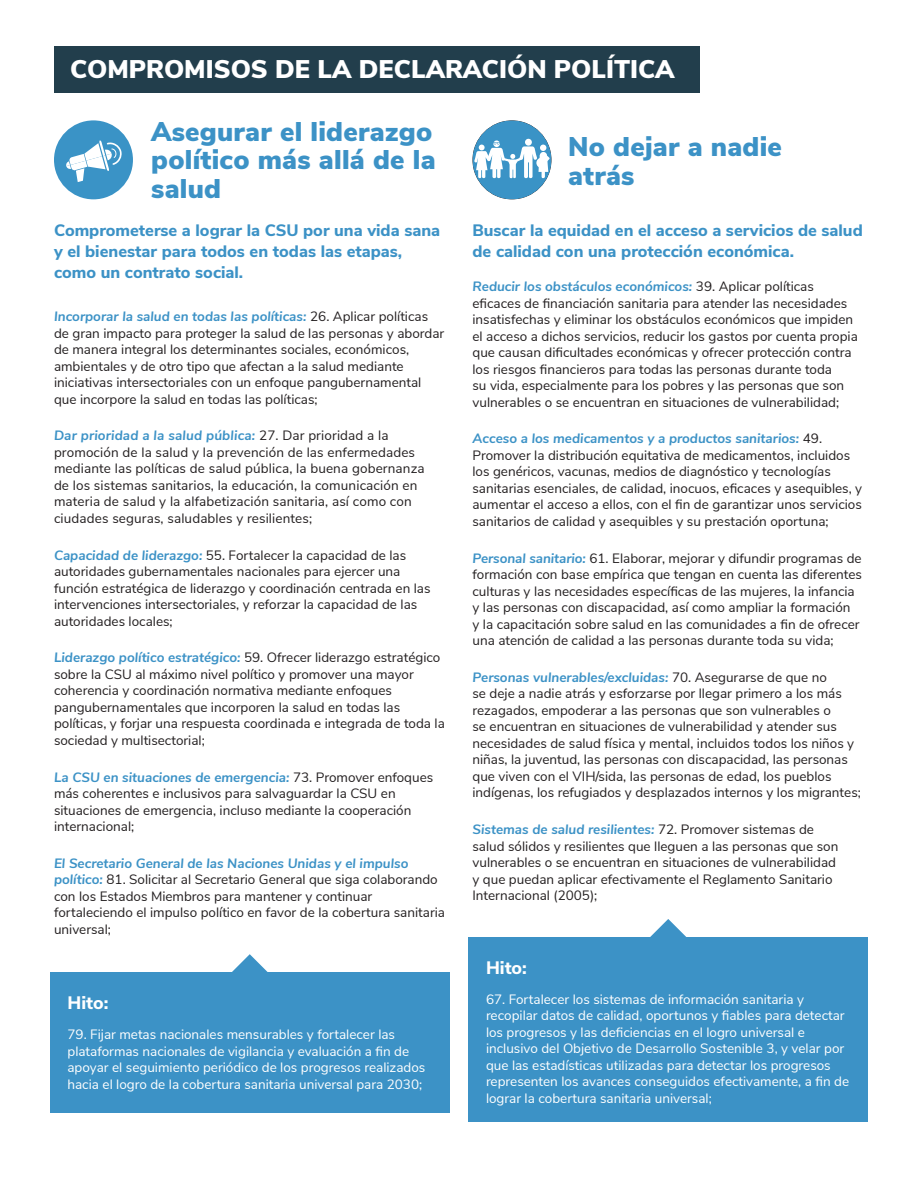
<style>
.page{position:relative;width:918px;height:1188px;background:#fff}
.page>*{position:absolute;margin:0;border:0;box-sizing:border-box;transform-origin:0 0}
.t1{font:900 27px/28.5px "Nunito Sans";letter-spacing:.01em;color:#3c92c6}
.t2{font:900 25.5px "Nunito Sans";color:#fff}
.t3{font:800 18px "Nunito Sans";color:#fff}
.t4{font:800 16.5px/21px "Nunito Sans";color:#3c92c6}
.t5{font:13.5px/16.5px "Nunito Sans";color:#231f20}
.t6{font:13.5px/16.5px "Nunito Sans";color:#fff}
.s1{font-weight:700;font-style:italic;color:#3c92c6}
</style>
<div class="page">
<div style="left:54px;top:46px;width:646px;height:47px;background:#223e4c"></div>
<div style="left:473px;top:120px;width:78px;height:79px;background:#3a93c6;border-radius:50%"></div>
<div style="left:525px;top:139px;width:7px;height:7px;background:#fff;border-radius:50%"></div>
<svg style="left:474px;top:140px;width:76px;height:38px"></svg>
<div style="left:54px;top:120px;width:79px;height:79px;background:#3a93c6;border-radius:50%"></div>
<svg style="left:66px;top:140px;width:56px;height:42px"></svg>
<div style="left:50px;top:972px;width:400px;height:141px;background:#3c92c6"></div>
<svg style="left:232px;top:954px;width:36px;height:18px"></svg>
<div style="left:468px;top:937px;width:400px;height:185px;background:#3c92c6"></div>
<svg style="left:650px;top:919px;width:36px;height:18px"></svg>
<p class="t2" style="left:70px;top:51px;width:606px">COMPROMISOS DE LA DECLARACIÓN POLÍTICA</p>
<p class="t1" style="left:151px;top:116px;width:286px">Asegurar el liderazgo político más allá de la salud</p>
<p class="t4" style="left:54px;top:219px;width:388px">Comprometerse a lograr la CSU por una vida sana y el bienestar para todos en todas las etapas, como un contrato social.</p>
<p class="t5" style="left:54px;top:307px;width:392px"><span class="s1">Incorporar la salud en todas las políticas:</span> 26. Aplicar políticas de gran impacto para proteger la salud de las personas y abordar de manera integral los determinantes sociales, económicos, ambientales y de otro tipo que afectan a la salud mediante iniciativas intersectoriales con un enfoque pangubernamental que incorpore la salud en todas las políticas;</p>
<p class="t5" style="left:54px;top:427px;width:372px"><span class="s1">Dar prioridad a la salud pública:</span> 27. Dar prioridad a la promoción de la salud y la prevención de las enfermedades mediante las políticas de salud pública, la buena gobernanza de los sistemas sanitarios, la educación, la comunicación en materia de salud y la alfabetización sanitaria, así como con ciudades seguras, saludables y resilientes;</p>
<p class="t5" style="left:54px;top:546px;width:378px"><span class="s1">Capacidad de liderazgo:</span> 55. Fortalecer la capacidad de las autoridades gubernamentales nacionales para ejercer una función estratégica de liderazgo y coordinación centrada en las intervenciones intersectoriales, y reforzar la capacidad de las autoridades locales;</p>
<p class="t5" style="left:54px;top:649px;width:392px"><span class="s1">Liderazgo político estratégico:</span> 59. Ofrecer liderazgo estratégico sobre la CSU al máximo nivel político y promover una mayor coherencia y coordinación normativa mediante enfoques pangubernamentales que incorporen la salud en todas las políticas, y forjar una respuesta coordinada e integrada de toda la sociedad y multisectorial;</p>
<p class="t5" style="left:54px;top:768px;width:381px"><span class="s1">La CSU en situaciones de emergencia:</span> 73. Promover enfoques más coherentes e inclusivos para salvaguardar la CSU en situaciones de emergencia, incluso mediante la cooperación internacional;</p>
<p class="t5" style="left:54px;top:854px;width:393px"><span class="s1">El Secretario General de las Naciones Unidas y el impulso político:</span> 81. Solicitar al Secretario General que siga colaborando con los Estados Miembros para mantener y continuar fortaleciendo el impulso político en favor de la cobertura sanitaria universal;</p>
<p class="t3" style="left:68px;top:990px;width:42px">Hito:</p>
<p class="t6" style="left:68px;top:1025px;width:359px">79. Fijar metas nacionales mensurables y fortalecer las plataformas nacionales de vigilancia y evaluación a fin de apoyar el seguimiento periódico de los progresos realizados hacia el logro de la cobertura sanitaria universal para 2030;</p>
<p class="t1" style="left:568px;top:132px;width:216px">No dejar a nadie atrás</p>
<p class="t4" style="left:472px;top:219px;width:392px">Buscar la equidad en el acceso a servicios de salud de calidad con una protección económica.</p>
<p class="t5" style="left:472px;top:277px;width:387px"><span class="s1">Reducir los obstáculos económicos:</span> 39. Aplicar políticas eficaces de financiación sanitaria para atender las necesidades insatisfechas y eliminar los obstáculos económicos que impiden el acceso a dichos servicios, reducir los gastos por cuenta propia que causan dificultades económicas y ofrecer protección contra los riesgos financieros para todas las personas durante toda<br>su vida, especialmente para los pobres y las personas que son vulnerables o se encuentran en situaciones de vulnerabilidad;</p>
<p class="t5" style="left:472px;top:430px;width:391px"><span class="s1">Acceso a los medicamentos y a productos sanitarios:</span> 49.<br>Promover la distribución equitativa de medicamentos, incluidos los genéricos, vacunas, medios de diagnóstico y tecnologías sanitarias esenciales, de calidad, inocuos, eficaces y asequibles, y aumentar el acceso a ellos, con el fin de garantizar unos servicios sanitarios de calidad y asequibles y su prestación oportuna;</p>
<p class="t5" style="left:472px;top:549px;width:391px"><span class="s1">Personal sanitario:</span> 61. Elaborar, mejorar y difundir programas de formación con base empírica que tengan en cuenta las diferentes culturas y las necesidades específicas de las mujeres, la infancia y las personas con discapacidad, así como ampliar la formación<br>y la capacitación sobre salud en las comunidades a fin de ofrecer una atención de calidad a las personas durante toda su vida;</p>
<p class="t5" style="left:472px;top:668px;width:390px"><span class="s1">Personas vulnerables/excluidas:</span> 70. Asegurarse de que no<br>se deje a nadie atrás y esforzarse por llegar primero a los más rezagados, empoderar a las personas que son vulnerables o<br>se encuentran en situaciones de vulnerabilidad y atender sus necesidades de salud física y mental, incluidos todos los niños y niñas, la juventud, las personas con discapacidad, las personas que viven con el VIH/sida, las personas de edad, los pueblos indígenas, los refugiados y desplazados internos y los migrantes;</p>
<p class="t5" style="left:472px;top:820px;width:367px"><span class="s1">Sistemas de salud resilientes:</span> 72. Promover sistemas de salud sólidos y resilientes que lleguen a las personas que son vulnerables o se encuentran en situaciones de vulnerabilidad y que puedan aplicar efectivamente el Reglamento Sanitario Internacional (2005);</p>
<p class="t3" style="left:486px;top:955px;width:42px">Hito:</p>
<p class="t6" style="left:486px;top:990px;width:365px">67. Fortalecer los sistemas de información sanitaria y recopilar datos de calidad, oportunos y fiables para detectar los progresos y las deficiencias en el logro universal e inclusivo del Objetivo de Desarrollo Sostenible 3, y velar por que las estadísticas utilizadas para detectar los progresos representen los avances conseguidos efectivamente, a fin de lograr la cobertura sanitaria universal;</p>
</div>
